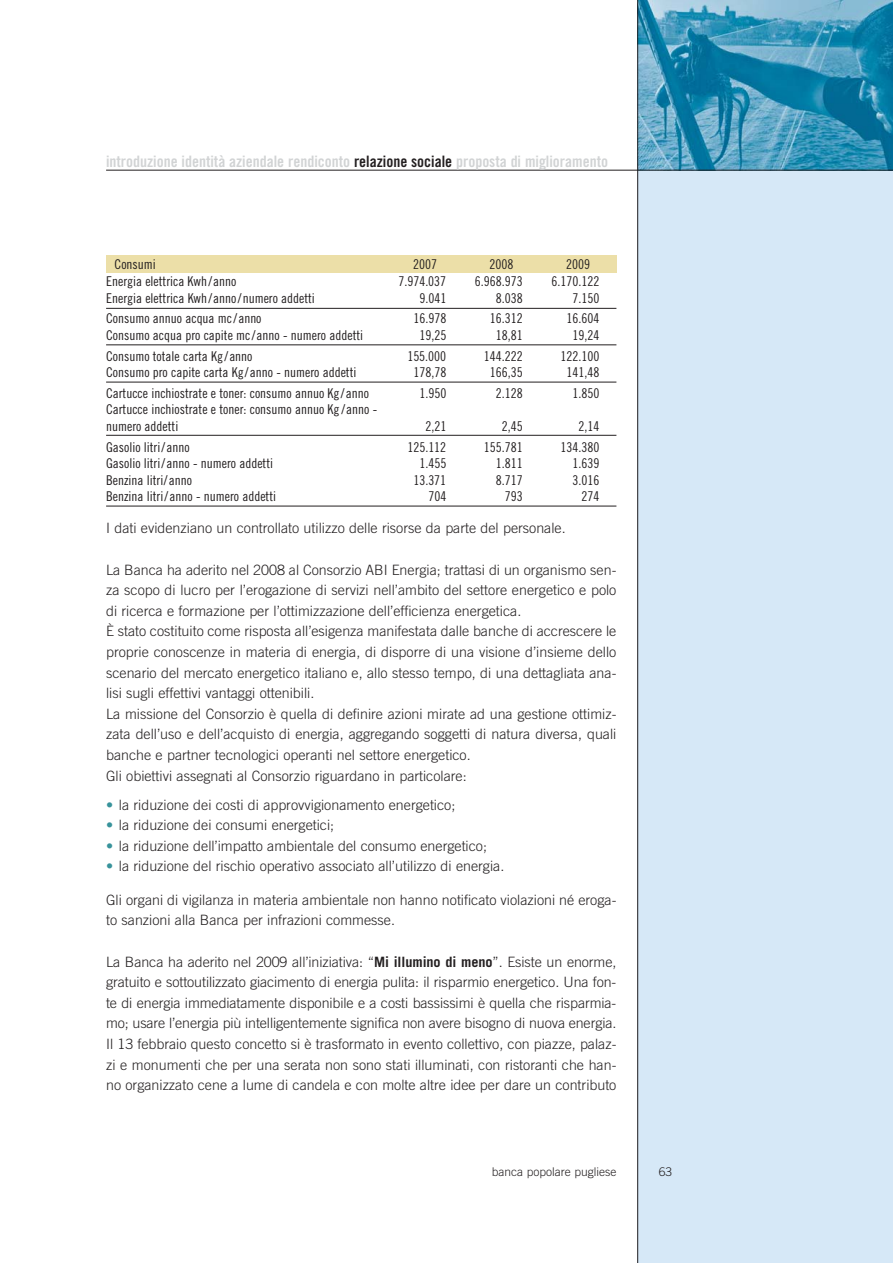
<style>
.page{position:relative;width:893px;height:1263px;background:#fff}
.page>*{position:absolute;margin:0;border:0;box-sizing:border-box;transform-origin:0 0}
.t1{font:15.75px "Trade Gothic Bold Cond Twenty";color:#d1d3d4}
.t2{font:300 14.25px/20.5px "Trade Gothic";color:#231f20}
.t3{font:13.5px/16.5px "Trade Gothic Cond Eighteen";color:#231f20}
.t4{font:300 12px "Trade Gothic";color:#231f20}
.s1{color:#231f20}
.s2{color:#38939b}
.s3{font-weight:700}
</style>
<div class="page">
<div style="left:638px;top:0;width:255px;height:1263px;background:#d6e8f7"></div>
<img style="left:638px;top:0;width:255px;height:170px">
<hr style="left:106px;top:170px;width:787px;height:1px;background:#231f20">
<hr style="left:637px;top:0;width:1px;height:1263px;background:#231f20">
<div style="left:106px;top:255px;width:510px;height:17px;background:#ecdfa8"></div>
<hr style="left:106px;top:506px;width:510px;height:1px;background:#231f20">
<hr style="left:106px;top:435px;width:510px;height:1px;background:#231f20">
<hr style="left:106px;top:382px;width:510px;height:1px;background:#231f20">
<hr style="left:106px;top:345px;width:510px;height:1px;background:#231f20">
<hr style="left:106px;top:308px;width:510px;height:1px;background:#231f20">
<p class="t1" style="left:106px;top:156px;width:503px">introduzione identità aziendale rendiconto <span class="s1">relazione sociale</span> proposta di miglioramento</p>
<p class="t3" style="left:115px;top:257px;width:43px">Consumi</p>
<p class="t3" style="left:566px;top:257px;width:25px">2009</p>
<p class="t3" style="left:413px;top:257px;width:25px">2007</p>
<p class="t3" style="left:490px;top:257px;width:25px">2008</p>
<p class="t3" style="left:106px;top:274px;width:132px">Energia elettrica Kwh/anno</p>
<p class="t3" style="left:398px;top:274px;width:49px">7.974.037</p>
<p class="t3" style="left:475px;top:274px;width:49px">6.968.973</p>
<p class="t3" style="left:551px;top:274px;width:49px">6.170.122</p>
<p class="t3" style="left:106px;top:291px;width:210px">Energia elettrica Kwh/anno/numero addetti</p>
<p class="t3" style="left:419px;top:291px;width:28px">9.041</p>
<p class="t3" style="left:496px;top:291px;width:28px">8.038</p>
<p class="t3" style="left:572px;top:291px;width:28px">7.150</p>
<p class="t3" style="left:106px;top:311px;width:157px">Consumo annuo acqua mc/anno</p>
<p class="t3" style="left:413px;top:311px;width:34px">16.978</p>
<p class="t3" style="left:490px;top:311px;width:34px">16.312</p>
<p class="t3" style="left:566px;top:311px;width:34px">16.604</p>
<p class="t3" style="left:106px;top:328px;width:259px">Consumo acqua pro capite mc/anno - numero addetti</p>
<p class="t3" style="left:419px;top:328px;width:28px">19,25</p>
<p class="t3" style="left:496px;top:328px;width:28px">18,81</p>
<p class="t3" style="left:572px;top:328px;width:28px">19,24</p>
<p class="t3" style="left:106px;top:349px;width:148px">Consumo totale carta Kg/anno</p>
<p class="t3" style="left:407px;top:349px;width:40px">155.000</p>
<p class="t3" style="left:484px;top:349px;width:40px">144.222</p>
<p class="t3" style="left:560px;top:349px;width:40px">122.100</p>
<p class="t3" style="left:106px;top:365px;width:252px">Consumo pro capite carta Kg/anno - numero addetti</p>
<p class="t3" style="left:413px;top:365px;width:34px">178,78</p>
<p class="t3" style="left:490px;top:365px;width:34px">166,35</p>
<p class="t3" style="left:566px;top:365px;width:34px">141,48</p>
<p class="t3" style="left:106px;top:386px;width:264px">Cartucce inchiostrate e toner: consumo annuo Kg/anno</p>
<p class="t3" style="left:419px;top:386px;width:28px">1.950</p>
<p class="t3" style="left:496px;top:386px;width:28px">2.128</p>
<p class="t3" style="left:572px;top:386px;width:28px">1.850</p>
<p class="t3" style="left:106px;top:402px;width:273px">Cartucce inchiostrate e toner: consumo annuo Kg /anno - numero addetti</p>
<p class="t3" style="left:425px;top:419px;width:22px">2,21</p>
<p class="t3" style="left:502px;top:419px;width:22px">2,45</p>
<p class="t3" style="left:578px;top:419px;width:22px">2,14</p>
<p class="t3" style="left:106px;top:440px;width:85px">Gasolio litri/anno</p>
<p class="t3" style="left:407px;top:440px;width:40px">125.112</p>
<p class="t3" style="left:484px;top:440px;width:40px">155.781</p>
<p class="t3" style="left:560px;top:440px;width:40px">134.380</p>
<p class="t3" style="left:106px;top:456px;width:168px">Gasolio litri/anno - numero addetti</p>
<p class="t3" style="left:419px;top:456px;width:28px">1.455</p>
<p class="t3" style="left:496px;top:456px;width:28px">1.811</p>
<p class="t3" style="left:572px;top:456px;width:28px">1.639</p>
<p class="t3" style="left:106px;top:473px;width:88px">Benzina litri/anno</p>
<p class="t3" style="left:413px;top:473px;width:34px">13.371</p>
<p class="t3" style="left:496px;top:473px;width:28px">8.717</p>
<p class="t3" style="left:572px;top:473px;width:28px">3.016</p>
<p class="t3" style="left:106px;top:489px;width:171px">Benzina litri/anno - numero addetti</p>
<p class="t3" style="left:428px;top:489px;width:19px">704</p>
<p class="t3" style="left:505px;top:489px;width:19px">793</p>
<p class="t3" style="left:581px;top:489px;width:19px">274</p>
<p class="t2" style="left:106px;top:519px;width:461px">I dati evidenziano un controllato utilizzo delle risorse da parte del personale.</p>
<p class="t2" style="left:106px;top:560px;width:512px">La Banca ha aderito nel 2008 al Consorzio ABI Energia; trattasi di un organismo sen&shy;za scopo di lucro per l’erogazione di servizi nell’ambito del settore energetico e polo di ricerca e formazione per l’ottimizzazione dell’efficienza energetica.<br>È stato costituito come risposta all’esigenza manifestata dalle banche di accrescere le proprie conoscenze in materia di energia, di disporre di una visione d’insieme dello scenario del mercato energetico italiano e, allo stesso tempo, di una dettagliata ana&shy;lisi sugli effettivi vantaggi ottenibili.<br>La missione del Consorzio è quella di definire azioni mirate ad una gestione ottimiz&shy;zata dell’uso e dell’acquisto di energia, aggregando soggetti di natura diversa, quali banche e partner tecnologici operanti nel settore energetico.<br>Gli obiettivi assegnati al Consorzio riguardano in particolare:</p>
<p class="t2" style="left:106px;top:796px;width:351px"><span class="s2">•</span> la riduzione dei costi di approvvigionamento energetico;</p>
<p class="t2" style="left:106px;top:816px;width:230px"><span class="s2">•</span> la riduzione dei consumi energetici;</p>
<p class="t2" style="left:106px;top:837px;width:382px"><span class="s2">•</span> la riduzione dell’impatto ambientale del consumo energetico;</p>
<p class="t2" style="left:106px;top:857px;width:400px"><span class="s2">•</span> la riduzione del rischio operativo associato all’utilizzo di energia.</p>
<p class="t2" style="left:106px;top:891px;width:512px">Gli organi di vigilanza in materia ambientale non hanno notificato violazioni né eroga&shy;to sanzioni alla Banca per infrazioni commesse.</p>
<p class="t2" style="left:106px;top:953px;width:512px;text-align:justify">La Banca ha aderito nel 2009 all’iniziativa: “<span class="s3">Mi illumino di meno</span>”. Esiste un enorme, gratuito e sottoutilizzato giacimento di energia pulita: il risparmio energetico. Una fon&shy;te di energia immediatamente disponibile e a costi bassissimi è quella che risparmia&shy;mo; usare l’energia più intelligentemente significa non avere bisogno di nuova energia.<br>Il 13 febbraio questo concetto si è trasformato in evento collettivo, con piazze, palaz&shy;zi e monumenti che per una serata non sono stati illuminati, con ristoranti che han&shy;no organizzato cene a lume di candela e con molte altre idee per dare un contributo</p>
<p class="t4" style="left:492px;top:1167px;width:126px">banca popolare pugliese</p>
<p class="t4" style="left:659px;top:1167px;width:15px">63</p>
</div>
